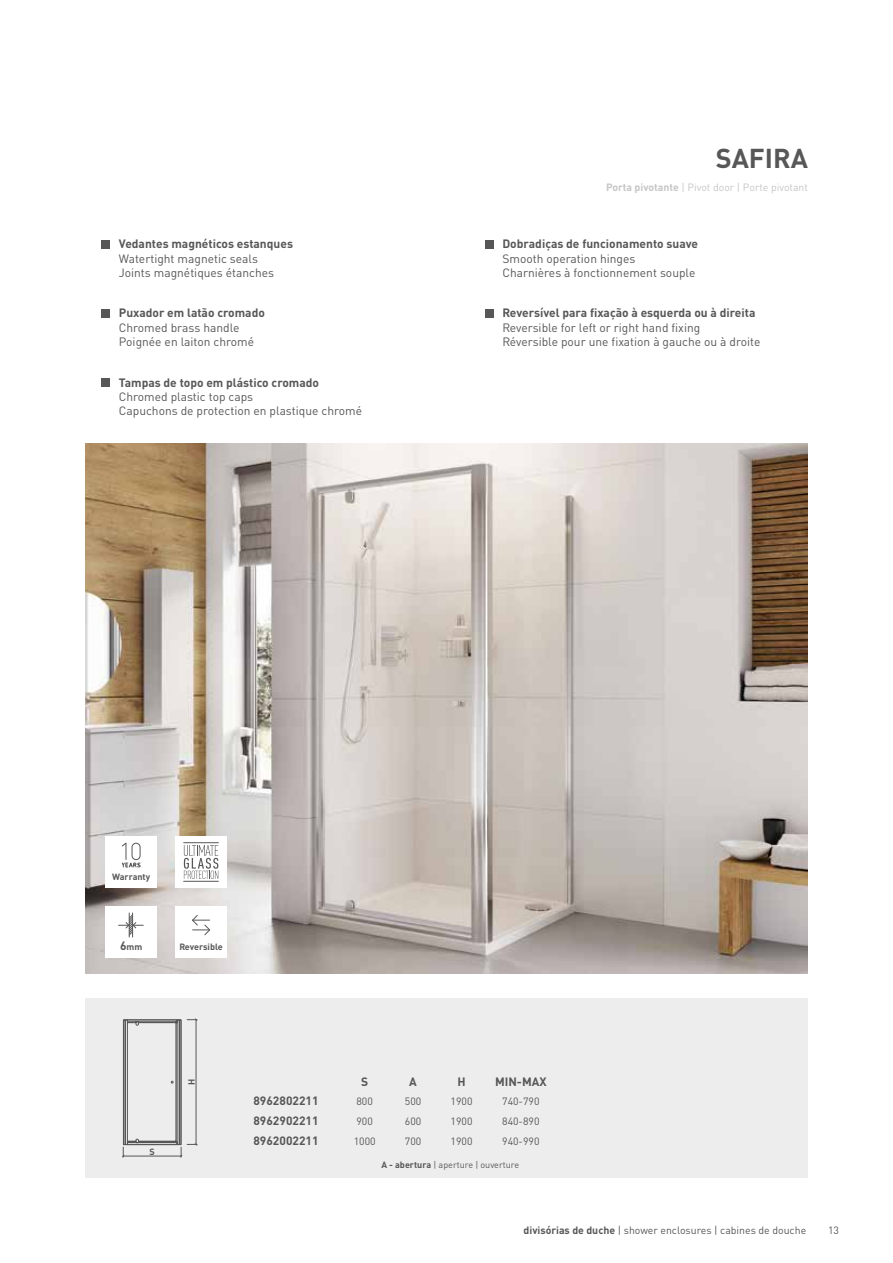
<style>
.page{position:relative;width:893px;height:1263px;background:#fff}
.page>*{position:absolute;margin:0;border:0;box-sizing:border-box;transform-origin:0 0}
.t1{font:700 27px "DIN Pro";color:#575757}
.t2{font:12px/14.4px "DIN Pro";color:#575757}
.t3{font:700 12px/19.8px "DIN Pro";color:#575757;text-align:justify}
.t4{font:10.5px/19.8px "DIN Pro";color:#575757;text-align:justify}
.t5{font:10.5px "DIN Pro";color:#c6c6c6}
.t6{font:9px "DIN Pro";color:#575757}
.t7{font:700 9px "DIN Pro";color:#575757}
.s1{font-weight:700}
.s2{font-size:12px}
</style>
<div class="page">
<img style="left:85px;top:444px;width:723px;height:530px">
<div style="left:101px;top:240px;width:9px;height:8px;background:#575757"></div>
<div style="left:485px;top:240px;width:9px;height:8px;background:#575757"></div>
<div style="left:101px;top:309px;width:9px;height:8px;background:#575757"></div>
<div style="left:101px;top:378px;width:9px;height:9px;background:#575757"></div>
<div style="left:485px;top:309px;width:9px;height:8px;background:#575757"></div>
<div style="left:85px;top:998px;width:723px;height:180px;background:#ededed"></div>
<svg style="left:122px;top:1018px;width:75px;height:139px"></svg>
<div style="left:123px;top:1019px;width:58px;height:126px;border:1px solid #575757"></div>
<div style="left:105px;top:906px;width:52px;height:52px;background:#fff"></div>
<svg style="left:119px;top:913px;width:24px;height:24px"></svg>
<div style="left:175px;top:906px;width:52px;height:52px;background:#fff"></div>
<div style="left:175px;top:836px;width:52px;height:52px;background:#fff"></div>
<svg style="left:192px;top:915px;width:19px;height:21px"></svg>
<svg style="left:184px;top:845px;width:34px;height:34px"></svg>
<hr style="left:184px;top:842px;width:34px;height:1px;background:#575757">
<hr style="left:184px;top:881px;width:34px;height:1px;background:#575757">
<div style="left:105px;top:836px;width:52px;height:52px;background:#fff"></div>
<svg style="left:121px;top:842px;width:20px;height:26px"></svg>
<p class="t3" style="left:119px;top:233px;width:176px">Vedantes magnéticos estanques</p>
<p class="t2" style="left:119px;top:250px;width:157px">Watertight magnetic seals<br>Joints magnétiques étanches</p>
<p class="t3" style="left:119px;top:302px;width:148px">Puxador em latão cromado</p>
<p class="t2" style="left:119px;top:319px;width:137px">Chromed brass handle<br>Poignée en laiton chromé</p>
<p class="t3" style="left:119px;top:371px;width:202px">Tampas de topo em plástico cromado</p>
<p class="t2" style="left:119px;top:388px;width:245px">Chromed plastic top caps<br>Capuchons de protection en plastique chromé</p>
<h1 class="t1" style="left:716px;top:136px;width:94px">SAFIRA</h1>
<p class="t5" style="left:606px;top:179px;width:203px"><span class="s1">Porta pivotante</span> | Pivot door | Porte pivotant</p>
<p class="t3" style="left:502px;top:233px;width:197px">Dobradiças de funcionamento suave</p>
<p class="t2" style="left:502px;top:250px;width:194px">Smooth operation hinges<br>Charnières à fonctionnement souple</p>
<p class="t3" style="left:502px;top:302px;width:254px">Reversível para fixação à esquerda ou à direita</p>
<p class="t2" style="left:502px;top:319px;width:260px">Reversible for left or right hand fixing<br>Réversible pour une fixation à gauche ou à droite</p>
<p class="t7" style="left:112px;top:869px;width:40px">Warranty</p>
<p class="t7" style="left:120px;top:939px;width:24px"><span class="s2">6</span>mm</p>
<p class="t7" style="left:179px;top:939px;width:45px">Reversible</p>
<p class="t7" style="left:150px;top:1144px;width:7px">S</p>
<p class="t7" style="left:184px;top:1085px;width:8px;rotate:-90deg">H</p>
<p class="t3" style="left:361px;top:1070px;width:9px">S</p>
<p class="t4" style="left:354px;top:1090px;width:23px;text-align:left">800<br>900<br>1000</p>
<p class="t3" style="left:409px;top:1070px;width:9px">A</p>
<p class="t4" style="left:405px;top:1090px;width:18px">500<br>600<br>700</p>
<p class="t6" style="left:381px;top:1157px;width:139px"><span class="s1">A - abertura</span> | aperture | ouverture</p>
<p class="t3" style="left:457px;top:1070px;width:10px">H</p>
<p class="t4" style="left:451px;top:1090px;width:23px">1900<br>1900<br>1900</p>
<p class="t3" style="left:495px;top:1070px;width:53px">MIN-MAX</p>
<p class="t4" style="left:502px;top:1090px;width:39px">740-790<br>840-890<br>940-990</p>
<p class="t3" style="left:253px;top:1089px;width:67px">8962802211<br>8962902211<br>8962002211</p>
<p class="t4" style="left:524px;top:1219px;width:284px"><span class="s1">divisórias de duche</span> | shower enclosures | cabines de douche</p>
<p class="t4" style="left:828px;top:1219px;width:12px">13</p>
</div>
